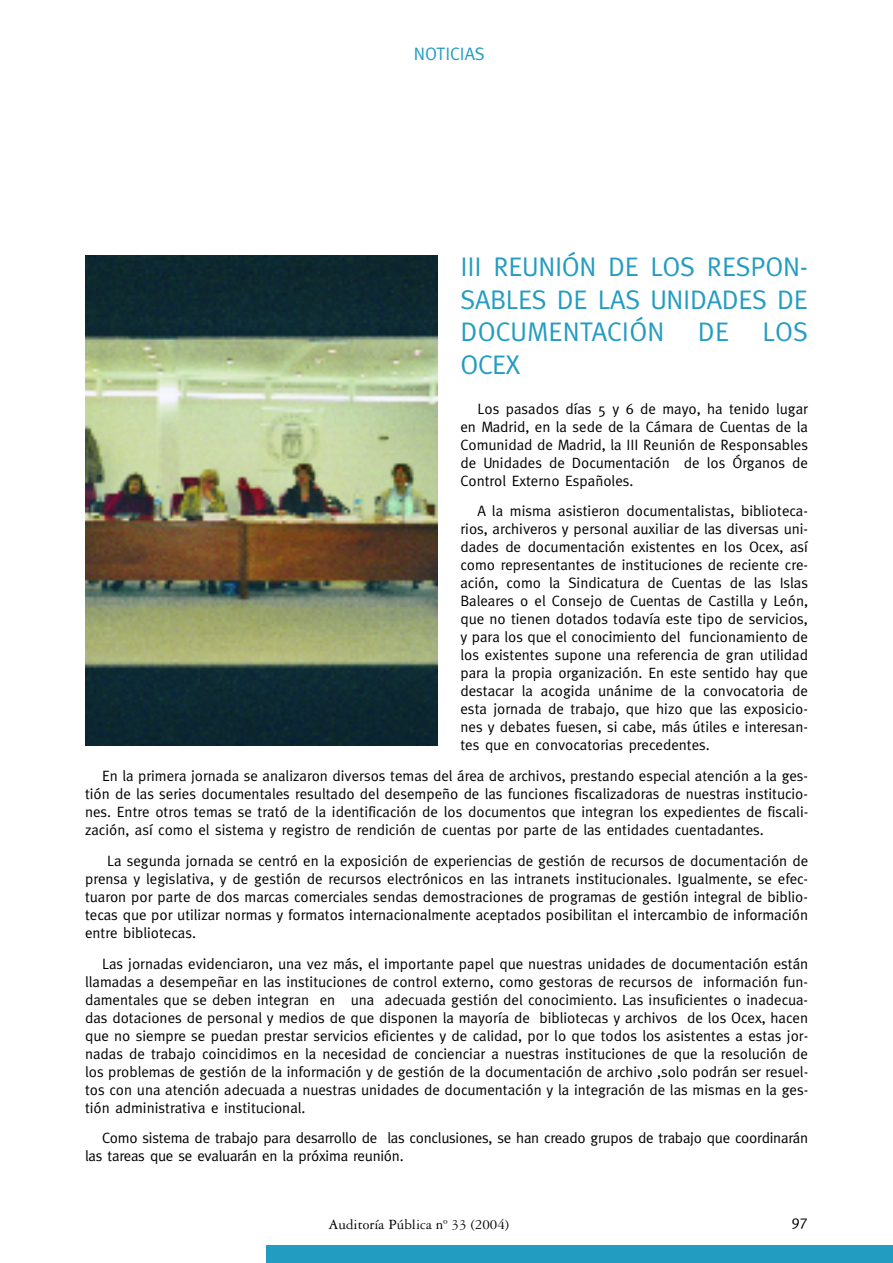
<style>
.page{position:relative;width:893px;height:1263px;background:#fff}
.page>*{position:absolute;margin:0;border:0;box-sizing:border-box;transform-origin:0 0}
.t1{font:27px/32.4px "Meta";letter-spacing:-.01em;color:#239cc1;text-align:justify}
.t2{font:18px "Meta";color:#239cc1}
.t3{font:15px/18px "Meta";color:#000;text-align:justify}
.t4{font:15px "Garamond Three";color:#000}
</style>
<div class="page">
<img style="left:85px;top:255px;width:353px;height:490px">
<div style="left:266px;top:1245px;width:627px;height:18px;background:#239cc1"></div>
<p class="t2" style="left:414px;top:43px;width:73px">NOTICIAS</p>
<h1 class="t1" style="left:460px;top:251px;width:349px">III REUNIÓN DE LOS RESPON-SABLES DE LAS UNIDADES DE DOCUMENTACIÓN DE LOS OCEX</h1>
<p class="t3" style="left:460px;top:399px;width:349px;text-indent:17px">Los pasados días 5 y 6 de mayo, ha tenido lugar en Madrid, en la sede de la Cámara de Cuentas de la Comunidad de Madrid, la III Reunión de Responsables de Unidades de Documentación de los Órganos de Control Externo Españoles.</p>
<p class="t3" style="left:460px;top:502px;width:349px;text-indent:17px">A la misma asistieron documentalistas, biblioteca&shy;rios, archiveros y personal auxiliar de las diversas uni&shy;dades de documentación existentes en los Ocex, así como representantes de instituciones de reciente cre&shy;ación, como la Sindicatura de Cuentas de las Islas Baleares o el Consejo de Cuentas de Castilla y León, que no tienen dotados todavía este tipo de servicios, y para los que el conocimiento del funcionamiento de los existentes supone una referencia de gran utilidad para la propia organización. En este sentido hay que destacar la acogida unánime de la convocatoria de esta jornada de trabajo, que hizo que las exposicio&shy;nes y debates fuesen, si cabe, más útiles e interesan&shy;tes que en convocatorias precedentes.</p>
<p class="t3" style="left:85px;top:767px;width:725px;text-indent:17px">En la primera jornada se analizaron diversos temas del área de archivos, prestando especial atención a la ges&shy;tión de las series documentales resultado del desempeño de las funciones fiscalizadoras de nuestras institucio&shy;nes. Entre otros temas se trató de la identificación de los documentos que integran los expedientes de fiscali&shy;zación, así como el sistema y registro de rendición de cuentas por parte de las entidades cuentadantes.</p>
<p class="t3" style="left:85px;top:852px;width:725px;text-indent:22px">La segunda jornada se centró en la exposición de experiencias de gestión de recursos de documentación de prensa y legislativa, y de gestión de recursos electrónicos en las intranets institucionales. Igualmente, se efec&shy;tuaron por parte de dos marcas comerciales sendas demostraciones de programas de gestión integral de biblio&shy;tecas que por utilizar normas y formatos internacionalmente aceptados posibilitan el intercambio de información entre bibliotecas.</p>
<p class="t3" style="left:85px;top:954px;width:725px;text-indent:17px">Las jornadas evidenciaron, una vez más, el importante papel que nuestras unidades de documentación están llamadas a desempeñar en las instituciones de control externo, como gestoras de recursos de información fun&shy;damentales que se deben integran en una adecuada gestión del conocimiento. Las insuficientes o inadecua&shy;das dotaciones de personal y medios de que disponen la mayoría de bibliotecas y archivos de los Ocex, hacen que no siempre se puedan prestar servicios eficientes y de calidad, por lo que todos los asistentes a estas jor&shy;nadas de trabajo coincidimos en la necesidad de concienciar a nuestras instituciones de que la resolución de los problemas de gestión de la información y de gestión de la documentación de archivo ,solo podrán ser resuel&shy;tos con una atención adecuada a nuestras unidades de documentación y la integración de las mismas en la ges&shy;tión administrativa e institucional.</p>
<p class="t3" style="left:85px;top:1129px;width:725px;text-indent:17px">Como sistema de trabajo para desarrollo de las conclusiones, se han creado grupos de trabajo que coordinarán las tareas que se evaluarán en la próxima reunión.</p>
<p class="t4" style="left:329px;top:1219px;width:182px">Auditoría Pública nº 33 (2004)</p>
<p class="t3" style="left:792px;top:1212px;width:18px">97</p>
</div>
